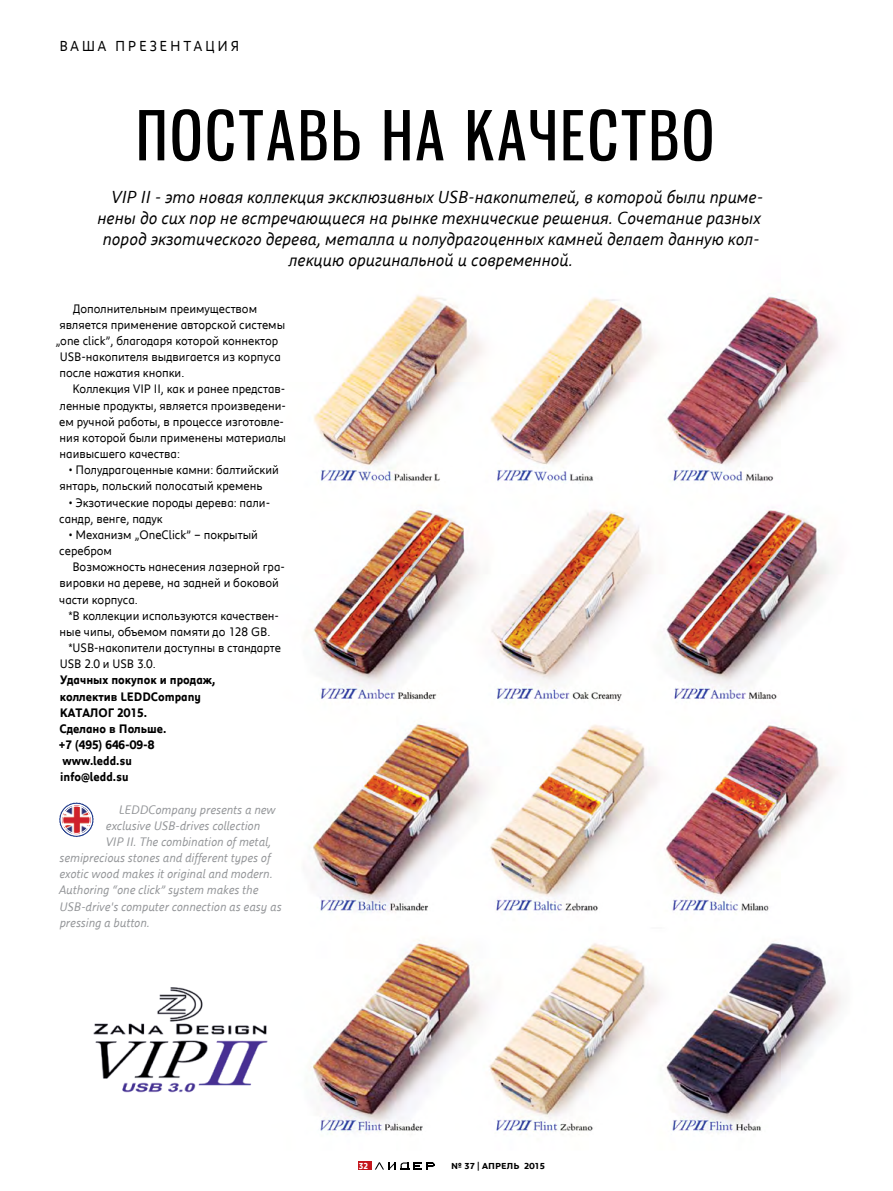
<style>
.page{position:relative;width:893px;height:1191px;background:#fff}
.page>*{position:absolute;margin:0;border:0;box-sizing:border-box;transform-origin:0 0}
.t1{font:67.5px "Gnuolane Free Cyrillic";letter-spacing:.05em;color:#000}
.t2{font:italic 18px "Peugeot";color:#000;scale:.9 1}
.t3{font:15px "Peugeot";color:#000;scale:.9 1}
.t4{font:12.75px/16.2px "Peugeot";color:#000;scale:.9 1}
.t5{font:italic 12.75px "Peugeot";color:#939598;scale:.9 1}
.t6{font:700 12.75px "Peugeot";color:#000;scale:.9 1}
.t7{font:700 9px "Peugeot";color:#000}
.t8{font:700 9px "Peugeot";color:#fff;scale:.9 1}
</style>
<div class="page">
<img style="left:93px;top:295px;width:748px;height:875px">
<img style="left:93px;top:972px;width:185px;height:136px">
<svg style="left:59px;top:802px;width:34px;height:35px"></svg>
<img style="left:62px;top:805px;width:29px;height:29px;border-radius:15px">
<div style="left:61px;top:804px;width:31px;height:31px;border:1px solid #fff;border-radius:50%"></div>
<div style="left:63px;top:806px;width:27px;height:27px;border:1px solid #fff;border-radius:50%"></div>
<svg style="left:375px;top:1162px;width:59px;height:7px"></svg>
<div style="left:358px;top:1161px;width:13px;height:8px;background:#c4161c"></div>
<p class="t3" style="left:60px;top:35px;width:27px">Ваша</p>
<p class="t3" style="left:115px;top:35px;width:14px">презентация</p>
<h1 class="t1" style="left:137px;top:95px;width:579px">ПОСТАВЬ НА КАЧЕСТВО</h1>
<h2 class="t2" style="left:112px;top:184px;width:725px">VIP II - это новая коллекция эксклюзивных USB-накопителей, в которой были приме-</h2>
<h2 class="t2" style="left:98px;top:205px;width:738px">нены до сих пор не встречающиеся на рынке технические решения. Сочетание разных</h2>
<h2 class="t2" style="left:103px;top:226px;width:731px">пород экзотического дерева, металла и полудрагоценных камней делает данную кол-</h2>
<h2 class="t2" style="left:289px;top:247px;width:317px">лекцию оригинальной и современной.</h2>
<p class="t4" style="left:73px;top:299px;width:206px">Дополнительным преимуществом</p>
<p class="t4" style="left:59px;top:316px;width:252px">является применение авторской системы</p>
<p class="t4" style="left:55px;top:332px;width:249px">„one click”, благодаря которой коннектор</p>
<p class="t4" style="left:60px;top:348px;width:247px">USB-накопителя выдвигается из корпуса</p>
<p class="t4" style="left:60px;top:364px;width:140px">после нажатия кнопки.</p>
<p class="t4" style="left:72px;top:380px;width:238px">Коллекция VIP II, как и ранее представ-</p>
<p class="t4" style="left:60px;top:396px;width:253px">ленные продукты, является произведени-</p>
<p class="t4" style="left:59px;top:412px;width:251px">ем ручной работы, в процессе изготовле-</p>
<p class="t4" style="left:60px;top:429px;width:253px">ния которой были применены материалы</p>
<p class="t4" style="left:60px;top:445px;width:135px">наивысшего качества:</p>
<p class="t4" style="left:59px;top:461px;width:245px;text-indent:9px">• Полудрагоценные камни: балтийский янтарь, польский полосатый кремень</p>
<p class="t4" style="left:59px;top:493px;width:236px;text-indent:10px">• Экзотические породы дерева: пали&shy;сандр, венге, падук</p>
<p class="t4" style="left:59px;top:526px;width:222px;text-indent:10px">• Механизм „OneClick” – покрытый серебром</p>
<p class="t4" style="left:59px;top:558px;width:252px;text-indent:13px">Возможность нанесения лазерной гра&shy;вировки на дереве, на задней и боковой части корпуса.</p>
<p class="t4" style="left:68px;top:606px;width:236px">*В коллекции используются качествен-</p>
<p class="t4" style="left:60px;top:623px;width:236px">ные чипы, объемом памяти до 128 GB.</p>
<p class="t4" style="left:68px;top:639px;width:238px">*USB-накопители доступны в стандарте</p>
<p class="t4" style="left:60px;top:655px;width:108px">USB 2.0 и USB 3.0.</p>
<p class="t6" style="left:60px;top:671px;width:174px">Удачных покупок и продаж,</p>
<p class="t6" style="left:60px;top:687px;width:159px">коллектив LEDDCompany</p>
<p class="t6" style="left:60px;top:703px;width:98px">КАТАЛОГ 2015.</p>
<p class="t6" style="left:59px;top:720px;width:120px">Сделано в Польше.</p>
<p class="t6" style="left:59px;top:736px;width:108px">+7 (495) 646-09-8</p>
<p class="t6" style="left:63px;top:752px;width:79px">www.ledd.su</p>
<p class="t6" style="left:60px;top:768px;width:77px">info@ledd.su</p>
<p class="t5" style="left:119px;top:800px;width:176px">LEDDCompany presents a new</p>
<p class="t5" style="left:106px;top:816px;width:173px">exclusive USB-drives collection</p>
<p class="t5" style="left:106px;top:833px;width:185px">VIP II. The combination of metal,</p>
<p class="t5" style="left:60px;top:849px;width:236px">semiprecious stones and different types of</p>
<p class="t5" style="left:60px;top:865px;width:238px">exotic wood makes it original and modern.</p>
<p class="t5" style="left:59px;top:881px;width:223px">Authoring “one click” system makes the</p>
<p class="t5" style="left:60px;top:897px;width:248px">USB-drive's computer connection as easy as</p>
<p class="t5" style="left:60px;top:913px;width:102px">pressing a button.</p>
<p class="t8" style="left:359px;top:1159px;width:12px">32</p>
<p class="t7" style="left:451px;top:1159px;width:95px">№ 37 | апрель 2015</p>
</div>
